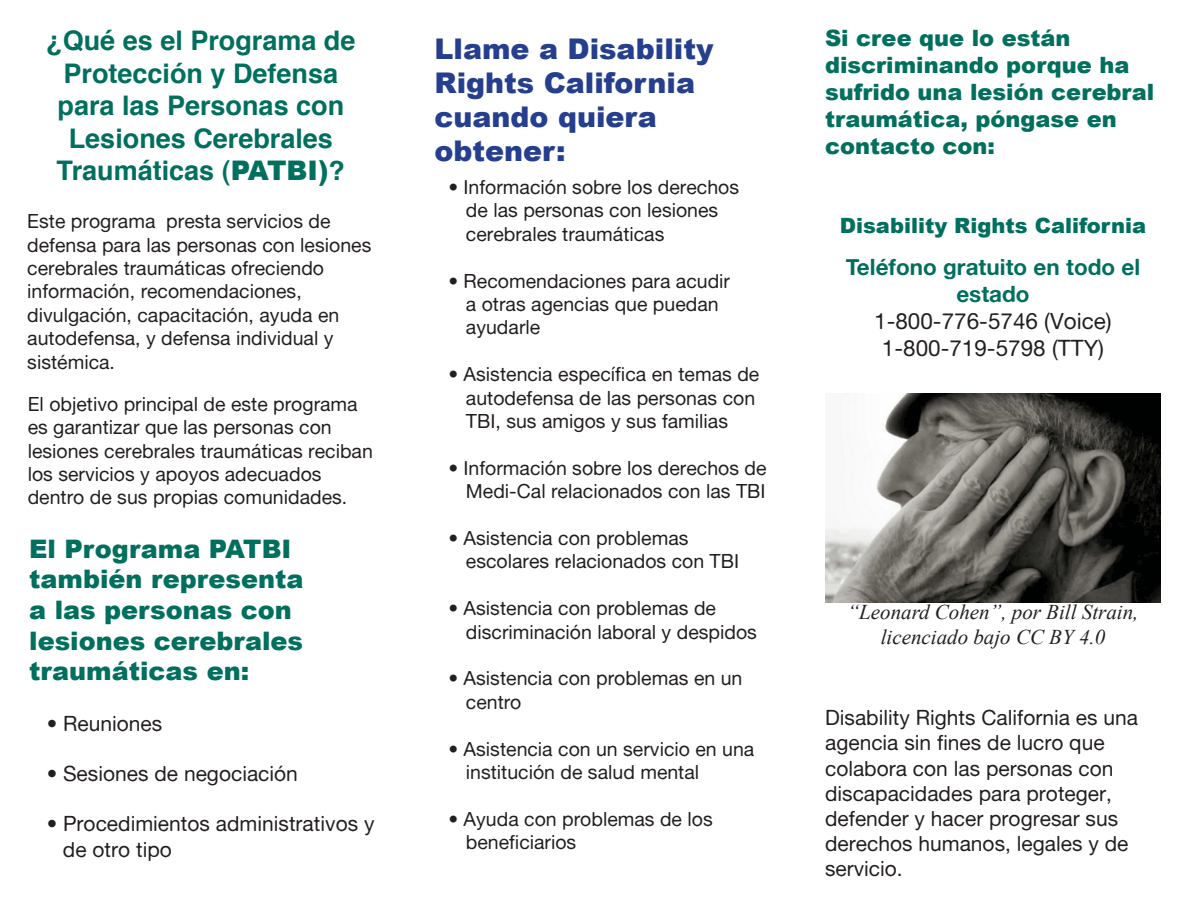
<style>
.page{position:relative;width:1188px;height:918px;background:#fff}
.page>*{position:absolute;margin:0;border:0;box-sizing:border-box;transform-origin:0 0}
.t1{font:900 28.5px/34.2px "Arial";color:#253f8e}
.t2{font:700 27px/32.4px "Helvetica";color:#006f5e;text-align:center}
.t3{font:900 25.5px/30.6px "Arial";color:#006f5e}
.t4{font:900 22.5px/27px "Arial";color:#006f5e}
.t5{font:22.5px/27px "Alte Haas Grotesk";color:#231f20;text-align:center}
.t6{font:22.5px/27px "Alte Haas Grotesk Bold";color:#006f5e;text-align:center}
.t7{font:21px/25.2px "Alte Haas Grotesk";color:#231f20}
.t8{font:italic 21px/25.2px "Times New Roman";color:#231f20;text-align:center}
.t9{font:900 21px "Arial";color:#006f5e}
.t10{font:19.5px/23.4px "Alte Haas Grotesk";color:#231f20}
.s1{font-family:"Arial";font-weight:900}
</style>
<div class="page">
<img style="left:826px;top:394px;width:334px;height:209px">
<p class="t2" style="left:46px;top:25px;width:311px">¿Qué es el Programa de<br>Protección y Defensa para las Personas con<br>Lesiones Cerebrales<br>Traumáticas (<span class="s1">PATBI)</span>?</p>
<p class="t10" style="left:27px;top:209px;width:346px">Este programa presta servicios de defensa para las personas con lesiones cerebrales traumáticas ofreciendo información, recomendaciones, divulgación, capacitación, ayuda en autodefensa, y defensa individual y sistémica.</p>
<p class="t10" style="left:28px;top:392px;width:347px">El objetivo principal de este programa es garantizar que las personas con lesiones cerebrales traumáticas reciban los servicios y apoyos adecuados dentro de sus propias comunidades.</p>
<p class="t3" style="left:29px;top:533px;width:276px">El Programa PATBI también representa a las personas con lesiones cerebrales traumáticas en:</p>
<p class="t7" style="left:47px;top:710px;width:117px">• Reuniones</p>
<p class="t7" style="left:47px;top:761px;width:253px">• Sesiones de negociación</p>
<p class="t7" style="left:63px;top:811px;width:313px;text-indent:-16px">• Procedimientos administrativos y de otro tipo</p>
<p class="t1" style="left:435px;top:31px;width:280px">Llame a Disability<br>Rights California cuando quiera obtener:</p>
<p class="t10" style="left:466px;top:175px;width:275px;text-indent:-17px">• Información sobre los derechos de las personas con lesiones cerebrales traumáticas</p>
<p class="t10" style="left:466px;top:269px;width:266px;text-indent:-17px">• Recomendaciones para acudir a otras agencias que puedan ayudarle</p>
<p class="t10" style="left:466px;top:362px;width:295px;text-indent:-17px">• Asistencia específica en temas de autodefensa de las personas con<br>TBI, sus amigos y sus familias</p>
<p class="t10" style="left:448px;top:456px;width:320px;text-align:right">• Información sobre los derechos de<br>Medi-Cal relacionados con las TBI</p>
<p class="t10" style="left:466px;top:526px;width:275px;text-indent:-17px">• Asistencia con problemas escolares relacionados con TBI</p>
<p class="t10" style="left:466px;top:596px;width:293px;text-indent:-17px">• Asistencia con problemas de discriminación laboral y despidos</p>
<p class="t10" style="left:466px;top:667px;width:278px;text-indent:-17px">• Asistencia con problemas en un centro</p>
<p class="t10" style="left:466px;top:737px;width:290px;text-indent:-17px">• Asistencia con un servicio en una institución de salud mental</p>
<p class="t10" style="left:466px;top:807px;width:248px;text-indent:-17px">• Ayuda con problemas de los beneficiarios</p>
<p class="t4" style="left:825px;top:24px;width:331px">Si cree que lo están discriminando porque ha sufrido una lesión cerebral traumática, póngase en contacto con:</p>
<p class="t9" style="left:840px;top:211px;width:308px">Disability Rights California</p>
<p class="t6" style="left:846px;top:253px;width:296px">Teléfono gratuito en todo el estado</p>
<p class="t5" style="left:874px;top:308px;width:239px">1-800-776-5746 (Voice)<br>1-800-719-5798 (TTY)</p>
<p class="t8" style="left:848px;top:599px;width:292px">“Leonard Cohen”, por Bill Strain, licenciado bajo CC BY 4.0</p>
<p class="t7" style="left:825px;top:705px;width:315px">Disability Rights California es una agencia sin fines de lucro que colabora con las personas con discapacidades para proteger, defender y hacer progresar sus derechos humanos, legales y de servicio.</p>
</div>
